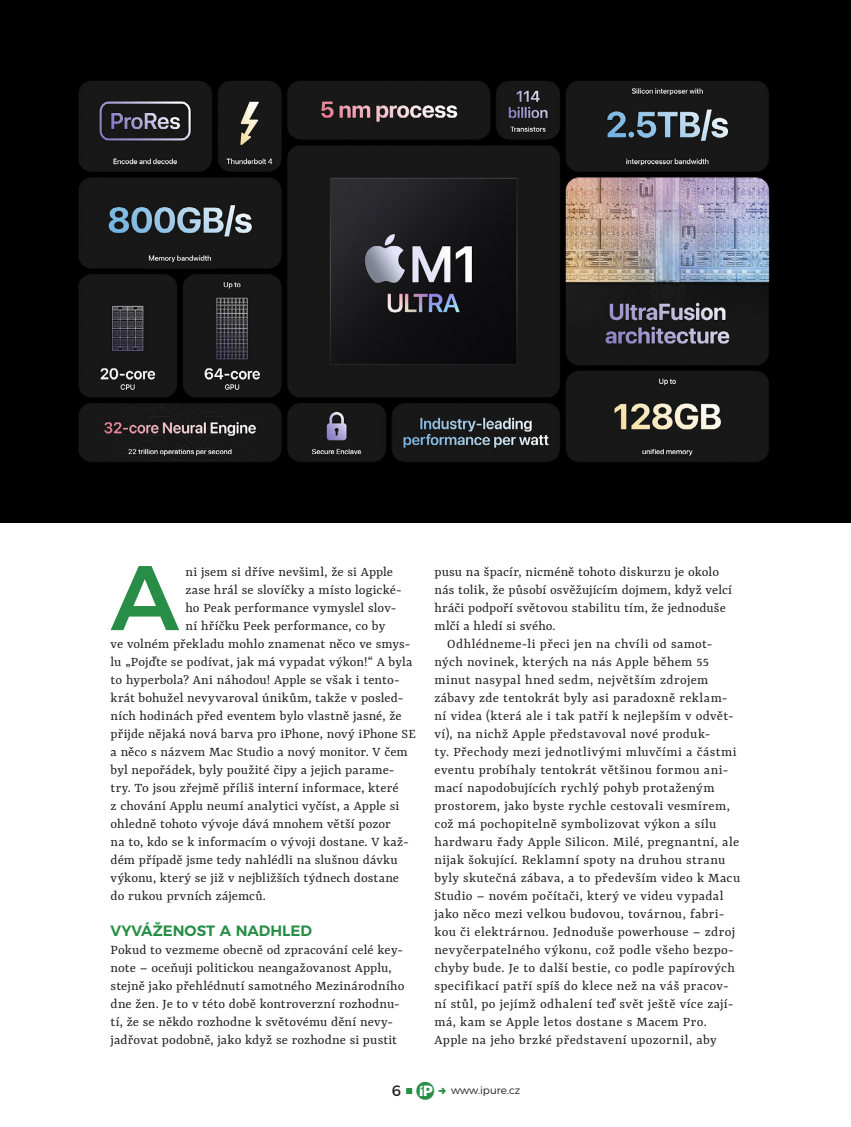
<style>
.page{position:relative;width:851px;height:1127px;background:#fff}
.page>*{position:absolute;margin:0;border:0;box-sizing:border-box;transform-origin:0 0}
.t1{font:500 91.5px "Montserrat";color:#288e47}
.t2{font:600 15px "Montserrat";color:#288e47}
.t3{font:15px "Montserrat";color:#231f20}
.t4{font:14.4px/18px "Yrsa";letter-spacing:.015em;color:#231f20}
.t5{font:300 10.5px "Montserrat";color:#231f20}
.s1{font-family:"i Pure";font-size:25.5px;color:#288e47}
</style>
<div class="page">
<img style="left:0;top:0;width:850px;height:522px">
<svg style="left:406px;top:1088px;width:6px;height:6px"></svg>
<h1 class="t1" style="left:111px;top:524px;width:70px">A</h1>
<p class="t4" style="left:185px;top:563px;width:209px">ni jsem si dříve nevšiml, že si Apple</p>
<p class="t4" style="left:434px;top:563px;width:299px">pusu na špacír, nicméně tohoto diskurzu je okolo nás tolik, že působí osvěžujícím dojmem, když velcí hráči podpoří světovou stabilitu tím, že jednoduše mlčí a hledí si svého.</p>
<p class="t4" style="left:434px;top:635px;width:307px;text-indent:13px">Odhlédneme‑li přeci jen na chvíli od samot&shy;ných novinek, kterých na nás Apple během 55 minut nasypal hned sedm, největším zdrojem zábavy zde tentokrát byly asi paradoxně reklam&shy;ní videa (která ale i tak patří k nejlepším v odvět&shy;ví), na nichž Apple představoval nové produk-<br>ty. Přechody mezi jednotlivými mluvčími a částmi eventu probíhaly tentokrát většinou formou ani&shy;mací napodobujících rychlý pohyb protaženým prostorem, jako byste rychle cestovali vesmírem, což má pochopitelně symbolizovat výkon a sílu hardwaru řady Apple Silicon. Milé, pregnantní, ale nijak šokující. Reklamní spoty na druhou stranu byly skutečná zábava, a to především video k Macu Studio – novém počítači, který ve videu vypadal jako něco mezi velkou budovou, továrnou, fabri&shy;kou či elektrárnou. Jednoduše powerhouse – zdroj nevyčerpatelného výkonu, což podle všeho bezpo&shy;chyby bude. Je to další bestie, co podle papírových specifikací patří spíš do klece než na váš pracov&shy;ní stůl, po jejímž odhalení teď svět ještě více zají&shy;má, kam se Apple letos dostane s Macem Pro.<br>Apple na jeho brzké představení upozornil, aby</p>
<p class="t3" style="left:392px;top:1079px;width:43px">6 <span class="s1">C</span></p>
<p class="t5" style="left:451px;top:1082px;width:71px">www.ipure.cz</p>
<p class="t4" style="left:185px;top:581px;width:217px">zase hrál se slovíčky a místo logické-</p>
<p class="t4" style="left:185px;top:599px;width:212px">ho Peak performance vymyslel slov-</p>
<p class="t4" style="left:185px;top:617px;width:201px">ní hříčku Peek performance, co by</p>
<p class="t4" style="left:111px;top:635px;width:301px">ve volném překladu mohlo znamenat něco ve smys-</p>
<p class="t4" style="left:111px;top:653px;width:303px">lu „Pojďte se podívat, jak má vypadat výkon!“ A byla</p>
<p class="t4" style="left:111px;top:671px;width:290px">to hyperbola? Ani náhodou! Apple se však i tento-</p>
<p class="t4" style="left:111px;top:689px;width:294px">krát bohužel nevyvaroval únikům, takže v posled-</p>
<p class="t4" style="left:111px;top:707px;width:292px">ních hodinách před eventem bylo vlastně jasné, že</p>
<p class="t4" style="left:111px;top:725px;width:306px">přijde nějaká nová barva pro iPhone, nový iPhone SE</p>
<p class="t4" style="left:111px;top:743px;width:298px">a něco s názvem Mac Studio a nový monitor. V čem</p>
<p class="t4" style="left:111px;top:761px;width:285px">byl nepořádek, byly použité čipy a jejich parame-</p>
<p class="t4" style="left:111px;top:779px;width:289px">try. To jsou zřejmě příliš interní informace, které</p>
<p class="t4" style="left:111px;top:797px;width:290px">z chování Applu neumí analytici vyčíst, a Apple si</p>
<p class="t4" style="left:111px;top:815px;width:282px">ohledně tohoto vývoje dává mnohem větší pozor</p>
<p class="t4" style="left:111px;top:833px;width:300px">na to, kdo se k informacím o vývoji dostane. V kaž-</p>
<p class="t4" style="left:111px;top:851px;width:288px">dém případě jsme tedy nahlédli na slušnou dávku</p>
<p class="t4" style="left:111px;top:869px;width:290px">výkonu, který se již v nejbližších týdnech dostane</p>
<p class="t4" style="left:111px;top:887px;width:157px">do rukou prvních zájemců.</p>
<p class="t2" style="left:111px;top:918px;width:203px">VYVÁŽENOST A NADHLED</p>
<p class="t4" style="left:111px;top:941px;width:295px">Pokud to vezmeme obecně od zpracování celé key&shy;note – oceňuji politickou neangažovanost Applu, stejně jako přehlédnutí samotného Mezinárodního dne žen. Je to v této době kontroverzní rozhodnu&shy;tí, že se někdo rozhodne k světovému dění nevy&shy;jadřovat podobně, jako když se rozhodne si pustit</p>
</div>
